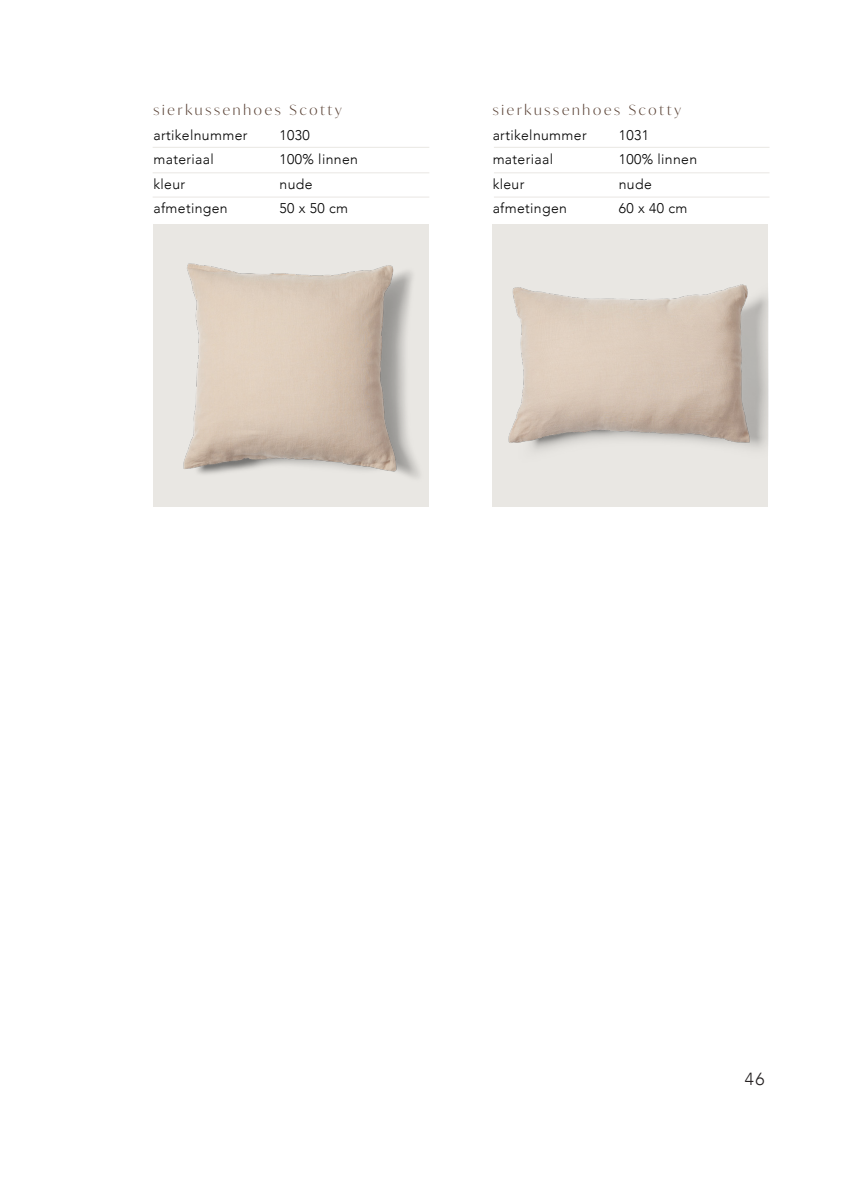
<style>
.page{position:relative;width:844px;height:1191px;background:#fff}
.page>*{position:absolute;margin:0;border:0;box-sizing:border-box;transform-origin:0 0}
.Reg_12ptx{font:300 17.5px "Avenir";color:#231f20}
.Reg_9ptxLead_14{font:300 14px "Avenir";letter-spacing:.025em;color:#000}
.Reg_9ptxLead_14-2{font:300 14px "Ivy Mode";letter-spacing:.2em;color:#584033}
</style>
<div class="page">
<hr style="left:153px;top:147px;width:276px;height:1px;background:#e9e7e3">
<hr style="left:153px;top:172px;width:276px;height:1px;background:#e9e7e3">
<hr style="left:153px;top:197px;width:276px;height:1px;background:#e9e7e3">
<hr style="left:494px;top:147px;width:275px;height:1px;background:#e9e7e3">
<hr style="left:494px;top:172px;width:275px;height:1px;background:#e9e7e3">
<hr style="left:494px;top:197px;width:275px;height:1px;background:#e9e7e3">
<img style="left:153px;top:224px;width:257px;height:283px">
<img style="left:410px;top:224px;width:358px;height:283px">
<p class="Reg_9ptxLead_14-2" style="left:153px;top:101px;width:190px">sierkussenhoes Scotty</p>
<p class="Reg_9ptxLead_14" style="left:153px;top:127px;width:95px">artikelnummer</p>
<p class="Reg_9ptxLead_14" style="left:279px;top:127px;width:32px">1030</p>
<p class="Reg_9ptxLead_14" style="left:153px;top:151px;width:62px">materiaal</p>
<p class="Reg_9ptxLead_14" style="left:279px;top:151px;width:80px">100% linnen</p>
<p class="Reg_9ptxLead_14" style="left:153px;top:176px;width:33px">kleur</p>
<p class="Reg_9ptxLead_14" style="left:279px;top:176px;width:34px">nude</p>
<p class="Reg_9ptxLead_14" style="left:153px;top:200px;width:76px">afmetingen</p>
<p class="Reg_9ptxLead_14" style="left:279px;top:200px;width:70px">50 x 50 cm</p>
<p class="Reg_9ptxLead_14-2" style="left:492px;top:101px;width:190px">sierkussenhoes Scotty</p>
<p class="Reg_9ptxLead_14" style="left:492px;top:127px;width:95px">artikelnummer</p>
<p class="Reg_9ptxLead_14" style="left:618px;top:127px;width:32px">1031</p>
<p class="Reg_9ptxLead_14" style="left:492px;top:151px;width:62px">materiaal</p>
<p class="Reg_9ptxLead_14" style="left:618px;top:151px;width:80px">100% linnen</p>
<p class="Reg_9ptxLead_14" style="left:492px;top:176px;width:33px">kleur</p>
<p class="Reg_9ptxLead_14" style="left:618px;top:176px;width:34px">nude</p>
<p class="Reg_9ptxLead_14" style="left:492px;top:200px;width:76px">afmetingen</p>
<p class="Reg_9ptxLead_14" style="left:618px;top:200px;width:70px">60 x 40 cm</p>
<p class="Reg_12ptx" style="left:744px;top:1068px;width:21px">46</p>
</div>
